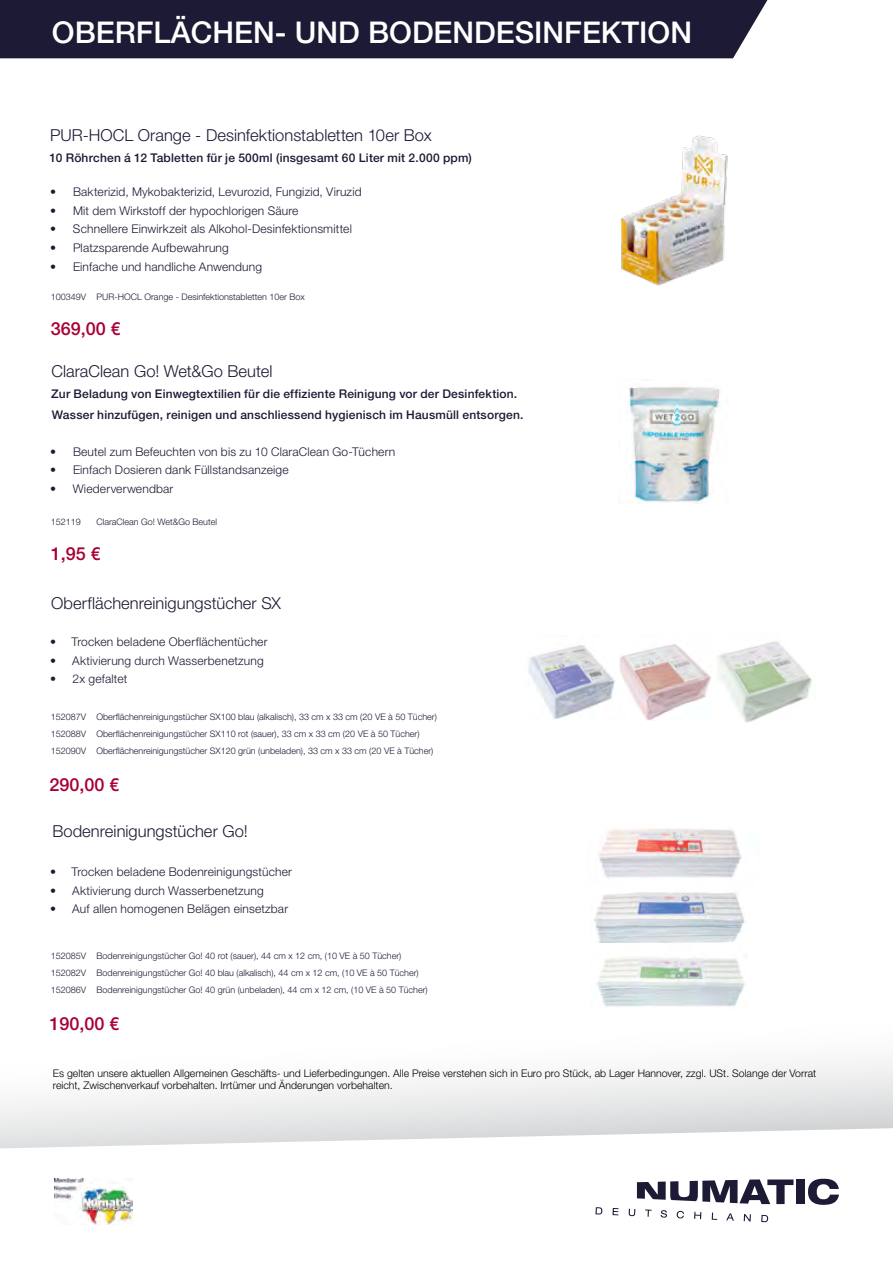
<style>
.page{position:relative;width:893px;height:1263px;background:#fff}
.page>*{position:absolute;margin:0;border:0;box-sizing:border-box;transform-origin:0 0}
.t1{font:500 30px "Helvetica Neue";color:#fff}
.t2{font:500 18px "Helvetica Neue";color:#a90034}
.t3{font:300 16.5px "Helvetica Neue";letter-spacing:.005em;color:#1c1a34}
.t4{font:300 12px "Helvetica Neue";letter-spacing:.015em;color:#1c1a34}
.t5{font:500 12px/21px "Helvetica Neue";letter-spacing:.015em;color:#1c1a34}
.t6{font:300 10.5px/12.6px "Helvetica Neue";color:#000}
.t7{font:300 9px/17px "Helvetica Neue";color:#1c1a34}
</style>
<div class="page">
<svg style="left:0;top:1061px;width:893px;height:88px"></svg>
<img style="left:54px;top:1179px;width:79px;height:45px">
<svg style="left:808px;top:1179px;width:31px;height:26px"></svg>
<svg style="left:595px;top:1207px;width:7px;height:7px"></svg>
<div style="left:796px;top:1179px;width:8px;height:25px;background:#1c1a34"></div>
<svg style="left:612px;top:1208px;width:6px;height:7px"></svg>
<svg style="left:629px;top:1179px;width:164px;height:43px"></svg>
<div style="left:0;top:0;width:768px;height:58px;background:#1c1a34"></div>
<img style="left:528px;top:645px;width:87px;height:75px">
<img style="left:627px;top:386px;width:96px;height:117px">
<img style="left:619px;top:644px;width:92px;height:76px">
<img style="left:717px;top:641px;width:96px;height:82px">
<img style="left:598px;top:828px;width:144px;height:50px">
<img style="left:594px;top:892px;width:151px;height:51px">
<img style="left:597px;top:957px;width:148px;height:50px">
<img style="left:621px;top:135px;width:107px;height:151px">
<h1 class="t1" style="left:52px;top:15px;width:642px">OBERFLÄCHEN- UND BODENDESINFEKTION</h1>
<h3 class="t3" style="left:50px;top:125px;width:383px">PUR-HOCL Orange - Desinfektionstabletten 10er Box</h3>
<h3 class="t5" style="left:50px;top:147px;width:424px">10 Röhrchen á 12 Tabletten für je 500ml (insgesamt 60 Liter mit 2.000 ppm)</h3>
<h3 class="t4" style="left:50px;top:184px;width:313px">• Bakterizid, Mykobakterizid, Levurozid, Fungizid, Viruzid</h3>
<h3 class="t4" style="left:50px;top:203px;width:250px">• Mit dem Wirkstoff der hypochlorigen Säure</h3>
<h3 class="t4" style="left:50px;top:222px;width:303px">• Schnellere Einwirkzeit als Alkohol-Desinfektionsmittel</h3>
<h3 class="t4" style="left:50px;top:240px;width:180px">• Platzsparende Aufbewahrung</h3>
<h3 class="t4" style="left:50px;top:259px;width:214px">• Einfache und handliche Anwendung</h3>
<p class="t7" style="left:51px;top:288px;width:255px">100349V PUR-HOCL Orange - Desinfektionstabletten 10er Box</p>
<h2 class="t2" style="left:51px;top:318px;width:72px">369,00 €</h2>
<h3 class="t3" style="left:51px;top:361px;width:223px">ClaraClean Go! Wet&amp;Go Beutel</h3>
<h3 class="t5" style="left:51px;top:383px;width:474px">Zur Beladung von Einwegtextilien für die effiziente Reinigung vor der Desinfektion.<br>Wasser hinzufügen, reinigen und anschliessend hygienisch im Hausmüll entsorgen.</h3>
<h3 class="t4" style="left:50px;top:444px;width:347px">• Beutel zum Befeuchten von bis zu 10 ClaraClean Go-Tüchern</h3>
<h3 class="t4" style="left:50px;top:463px;width:240px">• Einfach Dosieren dank Füllstandsanzeige</h3>
<h3 class="t4" style="left:50px;top:481px;width:125px">• Wiederverwendbar</h3>
<p class="t7" style="left:51px;top:513px;width:32px">152119</p>
<p class="t7" style="left:96px;top:513px;width:122px">ClaraClean Go! Wet&amp;Go Beutel</p>
<h2 class="t2" style="left:51px;top:543px;width:52px">1,95 €</h2>
<h3 class="t3" style="left:51px;top:593px;width:231px">Oberflächenreinigungstücher SX</h3>
<h3 class="t4" style="left:50px;top:634px;width:219px">• Trocken beladene Oberflächentücher</h3>
<h3 class="t4" style="left:50px;top:653px;width:215px">• Aktivierung durch Wasserbenetzung</h3>
<h3 class="t4" style="left:50px;top:672px;width:79px">• 2x gefaltet</h3>
<p class="t7" style="left:51px;top:708px;width:388px">152087V Oberflächenreinigungstücher SX100 blau (alkalisch), 33 cm x 33 cm (20 VE à 50 Tücher)<br>152088V Oberflächenreinigungstücher SX110 rot (sauer), 33 cm x 33 cm (20 VE à 50 Tücher)<br>152090V Oberflächenreinigungstücher SX120 grün (unbeladen), 33 cm x 33 cm (20 VE à Tücher)</p>
<h2 class="t2" style="left:50px;top:774px;width:72px">290,00 €</h2>
<h3 class="t3" style="left:52px;top:821px;width:197px">Bodenreinigungstücher Go!</h3>
<h3 class="t4" style="left:50px;top:864px;width:243px">• Trocken beladene Bodenreinigungstücher</h3>
<h3 class="t4" style="left:50px;top:883px;width:215px">• Aktivierung durch Wasserbenetzung</h3>
<h3 class="t4" style="left:50px;top:902px;width:240px">• Auf allen homogenen Belägen einsetzbar</h3>
<p class="t7" style="left:51px;top:947px;width:379px">152085V Bodenreinigungstücher Go! 40 rot (sauer), 44 cm x 12 cm, (10 VE à 50 Tücher)<br>152082V Bodenreinigungstücher Go! 40 blau (alkalisch), 44 cm x 12 cm, (10 VE à 50 Tücher)<br>152086V Bodenreinigungstücher Go! 40 grün (unbeladen), 44 cm x 12 cm, (10 VE à 50 Tücher)</p>
<h2 class="t2" style="left:50px;top:1012px;width:72px">190,00 €</h2>
<p class="t6" style="left:53px;top:1066px;width:765px">Es gelten unsere aktuellen Allgemeinen Geschäfts- und Lieferbedingungen. Alle Preise verstehen sich in Euro pro Stück, ab Lager Hannover, zzgl. USt. Solange der Vorrat reicht, Zwischenverkauf vorbehalten. Irrtümer und Änderungen vorbehalten.</p>
</div>
